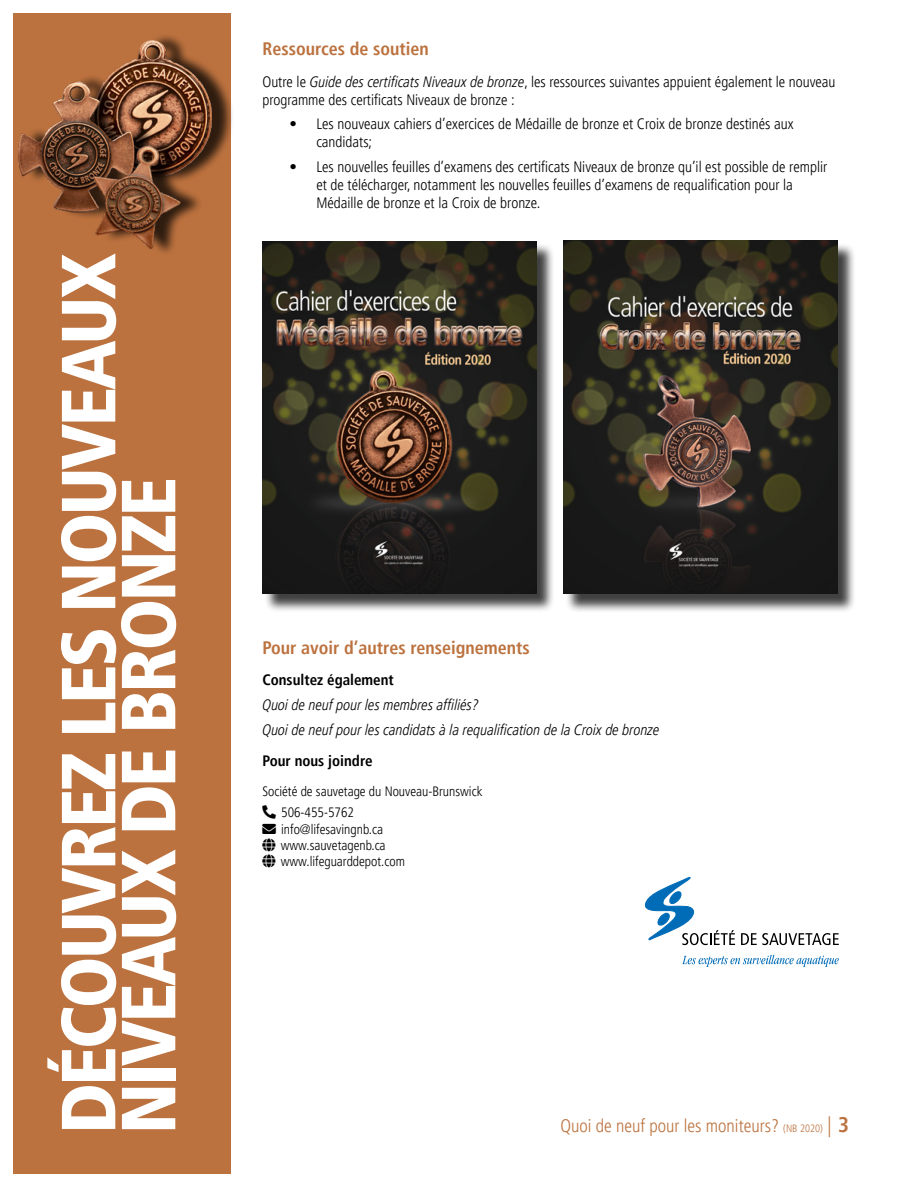
<style>
.page{position:relative;width:918px;height:1188px;background:#fff}
.page>*{position:absolute;margin:0;border:0;box-sizing:border-box;transform-origin:0 0}
.t1{font:900 condensed 76.5px/60px "Frutiger LT Pro";letter-spacing:-.04em;color:#fff}
.body{font:700 condensed 18px "Frutiger LT Pro";color:#bc723f}
.t2{font:300 condensed 18px "Frutiger LT Pro";color:#bc7340}
.body-2{font:300 condensed 15px/18px "Frutiger LT Pro";color:#000}
.body-3{font:italic 300 condensed 15px "Frutiger LT Pro";color:#000}
.body-4{font:700 condensed 15px "Frutiger LT Pro";color:#000}
.sub_head{font:700 condensed 15px "Frutiger LT Pro";color:#000}
.body-5{font:300 condensed 13.5px "Frutiger LT Pro";color:#000}
.s1{font-style:italic}
.s2{font-size:10.5px}
.s3{font-size:21px}
.s4{font-weight:700;font-size:21px;color:#bc7341}
</style>
<div class="page">
<div style="left:14px;top:14px;width:217px;height:1160px;background:#bc723f"></div>
<img style="left:117px;top:35px;width:115px;height:131px">
<img style="left:13px;top:69px;width:145px;height:162px">
<img style="left:65px;top:124px;width:144px;height:129px">
<div style="left:264px;top:243px;width:291px;height:370px;background:#000;opacity:.75"></div>
<img style="left:262px;top:241px;width:274px;height:353px">
<svg style="left:264px;top:594px;width:2px;height:7px"></svg>
<svg style="left:534px;top:594px;width:6px;height:7px"></svg>
<div style="left:565px;top:243px;width:291px;height:370px;background:#000;opacity:.75"></div>
<img style="left:563px;top:241px;width:275px;height:353px">
<svg style="left:838px;top:598px;width:6px;height:7px"></svg>
<svg style="left:644px;top:877px;width:91px;height:68px"></svg>
<svg style="left:741px;top:933px;width:98px;height:12px"></svg>
<svg style="left:682px;top:955px;width:157px;height:12px"></svg>
<h1 class="t1" style="left:59px;top:1134px;width:883px;rotate:-90deg">DÉCOUVREZ LES NOUVEAUX<br>NIVEAUX DE BRONZE</h1>
<p class="body" style="left:262px;top:38px;width:168px">Ressources de soutien</p>
<p class="body-2" style="left:262px;top:73px;width:575px">Outre le <span class="s1">Guide des certificats Niveaux de bronze</span>, les ressources suivantes appuient également le nouveau programme des certificats Niveaux de bronze :</p>
<p class="body-2" style="left:316px;top:115px;width:479px;text-indent:-27px">• Les nouveaux cahiers d’exercices de Médaille de bronze et Croix de bronze destinés aux candidats;</p>
<p class="body-2" style="left:316px;top:158px;width:512px;text-indent:-27px">• Les nouvelles feuilles d’examens des certificats Niveaux de bronze qu’il est possible de remplir et de télécharger, notamment les nouvelles feuilles d’examens de requalification pour la<br>Médaille de bronze et la Croix de bronze.</p>
<p class="body" style="left:262px;top:637px;width:269px">Pour avoir d’autres renseignements</p>
<p class="body-4" style="left:262px;top:671px;width:133px">Consultez également</p>
<p class="body-3" style="left:262px;top:696px;width:218px">Quoi de neuf pour les membres affiliés?</p>
<p class="body-3" style="left:262px;top:721px;width:399px">Quoi de neuf pour les candidats à la requalification de la Croix de bronze</p>
<p class="sub_head" style="left:262px;top:752px;width:112px">Pour nous joindre</p>
<p class="body-5" style="left:262px;top:783px;width:222px">Société de sauvetage du Nouveau-Brunswick</p>
<p class="body-5" style="left:262px;top:805px;width:93px">□■●▼ 506-455-5762</p>
<p class="body-5" style="left:262px;top:821px;width:122px">■❖●□ info@lifesavingnb.ca</p>
<p class="body-5" style="left:281px;top:837px;width:106px">www.sauvetagenb.ca</p>
<p class="body-5" style="left:281px;top:854px;width:126px">www.lifeguarddepot.com</p>
<p class="t2" style="left:561px;top:1115px;width:290px">Quoi de neuf pour les moniteurs? <span class="s2">(NB 2020)</span> <span class="s3">|</span> <span class="s4">3</span></p>
</div>
